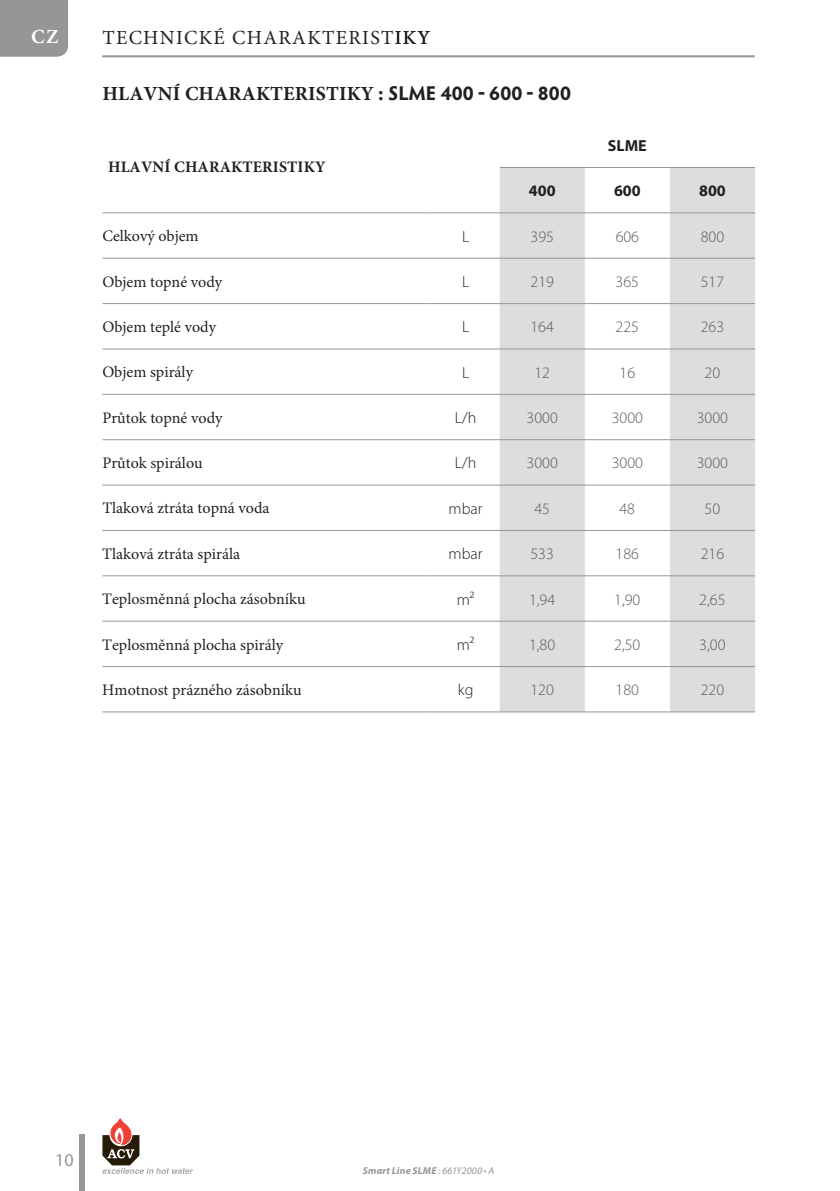
<style>
.page{position:relative;width:840px;height:1191px;background:#fff}
.page>*{position:absolute;margin:0;border:0;box-sizing:border-box;transform-origin:0 0}
.t1{font:700 20px "Minion Pro";letter-spacing:.005em;color:#231f20}
.t2{font:20px "Minion Pro";letter-spacing:.065em;color:#231f20}
.t3{font:700 20px "Minion Pro";color:#fff}
.t4{font:18px "Myriad Pro";color:#949698}
.t5{font:16px "Minion Pro";color:#231f20}
.t6{font:300 16px "Myriad Pro";color:#58595b}
.t7{font:300 16px "Myriad Pro";color:#231f20}
.t8{font:700 16px "Minion Pro";letter-spacing:.005em;color:#231f20}
.t9{font:700 16px "Myriad Pro";color:#231f20}
.t10{font:italic 700 10px "Myriad Pro";letter-spacing:.025em;color:#949698}
.s1{font-family:"Hypatia Sans Pro"}
.s2{font-weight:400}
</style>
<div class="page">
<div style="left:0;top:0;width:68px;height:57px;background:#949698"></div>
<hr style="left:102px;top:55px;width:652px;height:2px;background:#949698">
<div style="left:499px;top:168px;width:85px;height:543px;background:#dcddde"></div>
<div style="left:669px;top:168px;width:85px;height:543px;background:#dcddde"></div>
<hr style="left:499px;top:212px;width:85px;height:1px;background:#949698">
<hr style="left:584px;top:212px;width:85px;height:1px;background:#949698">
<hr style="left:669px;top:212px;width:85px;height:1px;background:#949698">
<hr style="left:102px;top:258px;width:329px;height:1px;background:#949698">
<hr style="left:431px;top:258px;width:68px;height:1px;background:#949698">
<hr style="left:499px;top:258px;width:85px;height:1px;background:#949698">
<hr style="left:584px;top:258px;width:85px;height:1px;background:#949698">
<hr style="left:669px;top:258px;width:85px;height:1px;background:#949698">
<hr style="left:102px;top:303px;width:329px;height:1px;background:#949698">
<hr style="left:431px;top:303px;width:68px;height:1px;background:#949698">
<hr style="left:499px;top:303px;width:85px;height:1px;background:#949698">
<hr style="left:584px;top:303px;width:85px;height:1px;background:#949698">
<hr style="left:669px;top:303px;width:85px;height:1px;background:#949698">
<hr style="left:102px;top:348px;width:329px;height:1px;background:#949698">
<hr style="left:431px;top:348px;width:68px;height:1px;background:#949698">
<hr style="left:499px;top:348px;width:85px;height:1px;background:#949698">
<hr style="left:584px;top:348px;width:85px;height:1px;background:#949698">
<hr style="left:669px;top:348px;width:85px;height:1px;background:#949698">
<hr style="left:102px;top:394px;width:329px;height:1px;background:#949698">
<hr style="left:431px;top:394px;width:68px;height:1px;background:#949698">
<hr style="left:499px;top:394px;width:85px;height:1px;background:#949698">
<hr style="left:584px;top:394px;width:85px;height:1px;background:#949698">
<hr style="left:669px;top:394px;width:85px;height:1px;background:#949698">
<hr style="left:102px;top:439px;width:329px;height:1px;background:#949698">
<hr style="left:431px;top:439px;width:68px;height:1px;background:#949698">
<hr style="left:499px;top:439px;width:85px;height:1px;background:#949698">
<hr style="left:584px;top:439px;width:85px;height:1px;background:#949698">
<hr style="left:669px;top:439px;width:85px;height:1px;background:#949698">
<hr style="left:102px;top:484px;width:329px;height:1px;background:#949698">
<hr style="left:431px;top:484px;width:68px;height:1px;background:#949698">
<hr style="left:499px;top:484px;width:85px;height:1px;background:#949698">
<hr style="left:584px;top:484px;width:85px;height:1px;background:#949698">
<hr style="left:669px;top:484px;width:85px;height:1px;background:#949698">
<hr style="left:102px;top:530px;width:329px;height:1px;background:#949698">
<hr style="left:431px;top:530px;width:68px;height:1px;background:#949698">
<hr style="left:499px;top:530px;width:85px;height:1px;background:#949698">
<hr style="left:584px;top:530px;width:85px;height:1px;background:#949698">
<hr style="left:669px;top:530px;width:85px;height:1px;background:#949698">
<hr style="left:102px;top:575px;width:329px;height:1px;background:#949698">
<hr style="left:431px;top:575px;width:68px;height:1px;background:#949698">
<hr style="left:499px;top:575px;width:85px;height:1px;background:#949698">
<hr style="left:584px;top:575px;width:85px;height:1px;background:#949698">
<hr style="left:669px;top:575px;width:85px;height:1px;background:#949698">
<hr style="left:102px;top:620px;width:329px;height:1px;background:#949698">
<hr style="left:431px;top:620px;width:68px;height:1px;background:#949698">
<hr style="left:499px;top:620px;width:85px;height:1px;background:#949698">
<hr style="left:584px;top:620px;width:85px;height:1px;background:#949698">
<hr style="left:669px;top:620px;width:85px;height:1px;background:#949698">
<hr style="left:102px;top:666px;width:329px;height:1px;background:#949698">
<hr style="left:431px;top:666px;width:68px;height:1px;background:#949698">
<hr style="left:499px;top:666px;width:85px;height:1px;background:#949698">
<hr style="left:584px;top:666px;width:85px;height:1px;background:#949698">
<hr style="left:669px;top:666px;width:85px;height:1px;background:#949698">
<hr style="left:102px;top:711px;width:329px;height:1px;background:#949698">
<hr style="left:431px;top:711px;width:68px;height:1px;background:#949698">
<hr style="left:499px;top:711px;width:85px;height:1px;background:#949698">
<hr style="left:584px;top:711px;width:85px;height:1px;background:#949698">
<hr style="left:669px;top:711px;width:85px;height:1px;background:#949698">
<hr style="left:102px;top:212px;width:329px;height:1px;background:#949698">
<hr style="left:431px;top:212px;width:68px;height:1px;background:#949698">
<hr style="left:499px;top:167px;width:85px;height:1px;background:#949698">
<hr style="left:584px;top:167px;width:85px;height:1px;background:#949698">
<hr style="left:669px;top:167px;width:85px;height:1px;background:#949698">
<div style="left:79px;top:1134px;width:6px;height:57px;background:#949698"></div>
<svg style="left:102px;top:1118px;width:91px;height:56px"></svg>
<p class="t3" style="left:31px;top:22px;width:29px">CZ</p>
<p class="t2" style="left:102px;top:24px;width:329px">TECHNICKÉ CHARAKTERISTIKY</p>
<p class="t1" style="left:102px;top:79px;width:469px">HLAVNÍ CHARAKTERISTIKY <span class="s1">: SLME 400 - 600 - 800</span></p>
<p class="t8" style="left:108px;top:156px;width:219px">HLAVNÍ CHARAKTERISTIKY</p>
<p class="t9" style="left:607px;top:135px;width:40px">SLME</p>
<p class="t9" style="left:528px;top:180px;width:28px">400</p>
<p class="t9" style="left:613px;top:180px;width:28px">600</p>
<p class="t9" style="left:698px;top:180px;width:28px">800</p>
<p class="t5" style="left:102px;top:225px;width:98px">Celkový objem</p>
<p class="t7" style="left:462px;top:226px;width:9px">L</p>
<p class="t6" style="left:530px;top:226px;width:25px">395</p>
<p class="t6" style="left:615px;top:226px;width:25px">606</p>
<p class="t6" style="left:700px;top:226px;width:25px">800</p>
<p class="t5" style="left:102px;top:271px;width:121px">Objem topné vody</p>
<p class="t7" style="left:462px;top:272px;width:9px">L</p>
<p class="t6" style="left:530px;top:272px;width:25px">219</p>
<p class="t6" style="left:615px;top:272px;width:25px">365</p>
<p class="t6" style="left:700px;top:272px;width:25px">517</p>
<p class="t5" style="left:102px;top:316px;width:115px">Objem teplé vody</p>
<p class="t7" style="left:462px;top:317px;width:9px">L</p>
<p class="t6" style="left:530px;top:317px;width:25px">164</p>
<p class="t6" style="left:615px;top:317px;width:25px">225</p>
<p class="t6" style="left:700px;top:317px;width:25px">263</p>
<p class="t5" style="left:102px;top:361px;width:92px">Objem spirály</p>
<p class="t7" style="left:461px;top:363px;width:9px">L</p>
<p class="t6" style="left:534px;top:363px;width:17px">12</p>
<p class="t6" style="left:619px;top:363px;width:17px">16</p>
<p class="t6" style="left:704px;top:363px;width:17px">20</p>
<p class="t5" style="left:102px;top:407px;width:122px">Průtok topné vody</p>
<p class="t7" style="left:454px;top:408px;width:23px">L/h</p>
<p class="t6" style="left:526px;top:408px;width:33px">3000</p>
<p class="t6" style="left:611px;top:408px;width:33px">3000</p>
<p class="t6" style="left:696px;top:408px;width:33px">3000</p>
<p class="t5" style="left:102px;top:452px;width:102px">Průtok spirálou</p>
<p class="t7" style="left:454px;top:453px;width:23px">L/h</p>
<p class="t6" style="left:526px;top:453px;width:33px">3000</p>
<p class="t6" style="left:611px;top:453px;width:33px">3000</p>
<p class="t6" style="left:696px;top:453px;width:33px">3000</p>
<p class="t5" style="left:102px;top:497px;width:169px">Tlaková ztráta topná voda</p>
<p class="t7" style="left:448px;top:499px;width:35px">mbar</p>
<p class="t6" style="left:534px;top:499px;width:17px">45</p>
<p class="t6" style="left:619px;top:499px;width:17px">48</p>
<p class="t6" style="left:704px;top:499px;width:17px">50</p>
<p class="t5" style="left:102px;top:543px;width:139px">Tlaková ztráta spirála</p>
<p class="t7" style="left:448px;top:544px;width:35px">mbar</p>
<p class="t6" style="left:530px;top:544px;width:25px">533</p>
<p class="t6" style="left:615px;top:544px;width:25px">186</p>
<p class="t6" style="left:700px;top:544px;width:25px">216</p>
<p class="t5" style="left:102px;top:588px;width:205px">Teplosměnná plocha zásobníku</p>
<p class="t7" style="left:456px;top:589px;width:19px">m²</p>
<p class="t6" style="left:528px;top:589px;width:28px">1,94</p>
<p class="t6" style="left:614px;top:589px;width:28px">1,90</p>
<p class="t6" style="left:699px;top:589px;width:28px">2,65</p>
<p class="t5" style="left:102px;top:633px;width:182px">Teplosměnná plocha spirály</p>
<p class="t7" style="left:456px;top:635px;width:19px">m²</p>
<p class="t6" style="left:528px;top:635px;width:28px">1,80</p>
<p class="t6" style="left:614px;top:635px;width:28px">2,50</p>
<p class="t6" style="left:699px;top:635px;width:28px">3,00</p>
<p class="t5" style="left:102px;top:679px;width:201px">Hmotnost prázného zásobníku</p>
<p class="t7" style="left:457px;top:680px;width:17px">kg</p>
<p class="t6" style="left:530px;top:680px;width:25px">120</p>
<p class="t6" style="left:615px;top:680px;width:25px">180</p>
<p class="t6" style="left:700px;top:680px;width:25px">220</p>
<p class="t4" style="left:55px;top:1149px;width:20px">10</p>
<p class="t10" style="left:362px;top:1164px;width:133px">Smart Line SLME <span class="s2">: 661Y2000 • A</span></p>
</div>
